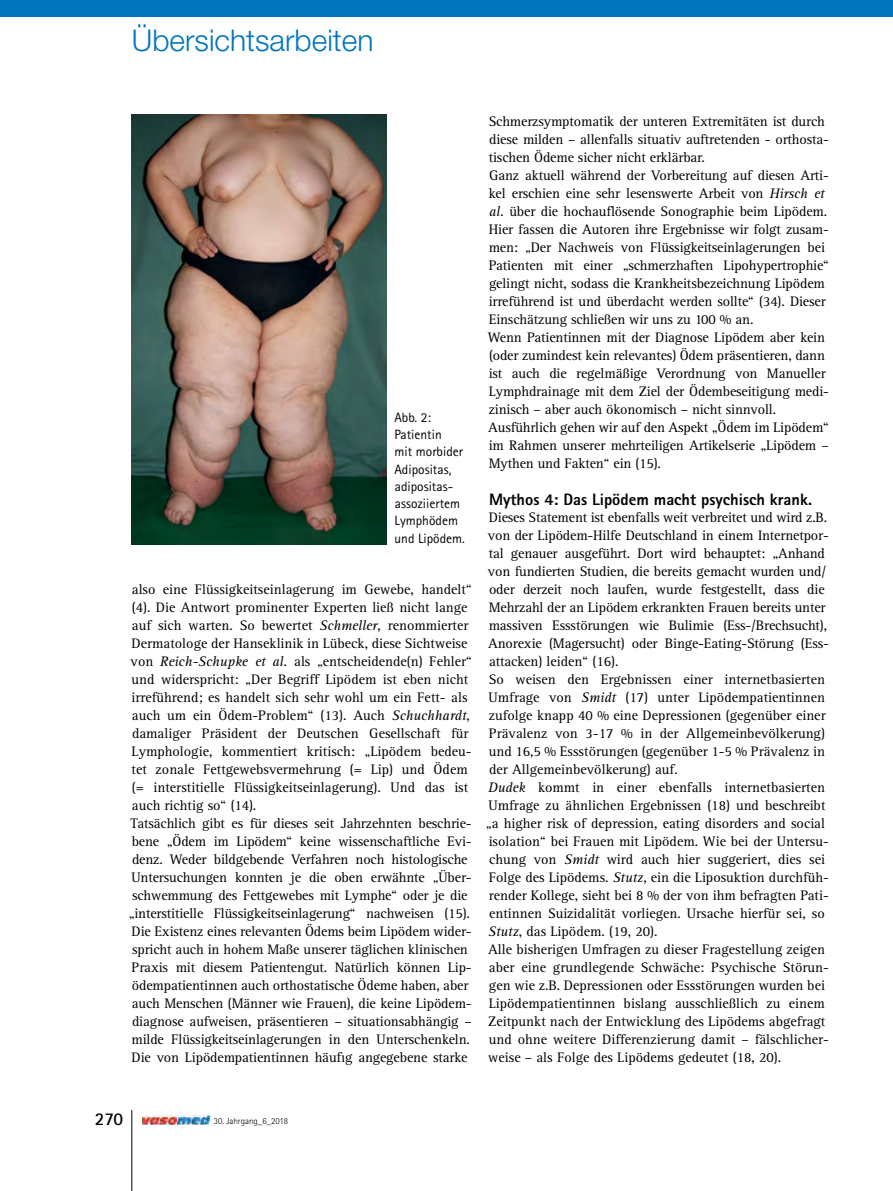
<style>
.page{position:relative;width:893px;height:1191px;background:#fff}
.page>*{position:absolute;margin:0;border:0;box-sizing:border-box;transform-origin:0 0}
.t1{font:300 30px "Helvetica Neue LT Std";color:#0075bd}
.t2{font:700 18px "Rotis Sans Serif Std";color:#000}
.t3{font:800 16.5px "Rotis Sans Serif Std";color:#000}
.t4{font:14.25px/18px "Rotis Serif Std";letter-spacing:-.01em;color:#000}
.t5{font:13.5px/17.2px "Rotis Sans Serif Std";color:#000}
.t6{font:300 9px "Rotis Sans Serif Std";color:#000}
.s1{font-style:italic}
</style>
<div class="page">
<img style="left:142px;top:1115px;width:68px;height:9px">
<hr style="left:132px;top:1110px;width:1px;height:81px;background:#000">
<div style="left:0;top:0;width:893px;height:17px;background:#0075bd"></div>
<img style="left:132px;top:115px;width:254px;height:430px">
<h1 class="t1" style="left:132px;top:22px;width:243px">Übersichtsarbeiten</h1>
<p class="t5" style="left:394px;top:408px;width:72px">Abb. 2:<br>Patientin<br>mit morbider<br>Adipositas, adipositas&shy;assoziiertem<br>Lymphödem und Lipödem.</p>
<p class="t4" style="left:129px;top:581px;width:345px">also eine Flüssigkeitseinlagerung im Gewebe, handelt“ (4). Die Antwort prominenter Experten ließ nicht lange auf sich warten. So bewertet <span class="s1">Schmeller</span>, renommierter Dermatologe der Hanseklinik in Lübeck, diese Sichtweise von <span class="s1">Reich-Schupke et al.</span> als „entscheidende(n) Fehler“ und widerspricht: „Der Begriff Lipödem ist eben nicht irreführend; es handelt sich sehr wohl um ein Fett- als auch um ein Ödem-Problem“ (13). Auch <span class="s1">Schuchhardt</span>, damaliger Präsident der Deutschen Gesellschaft für Lymphologie, kommentiert kritisch: „Lipödem bedeu&shy;tet zonale Fettgewebsvermehrung (= Lip) und Ödem (= interstitielle Flüssigkeitseinlagerung). Und das ist auch richtig so“ (14).<br>Tatsächlich gibt es für dieses seit Jahrzehnten beschrie&shy;bene „Ödem im Lipödem“ keine wissenschaftliche Evi&shy;denz. Weder bildgebende Verfahren noch histologische Untersuchungen konnten je die oben erwähnte „Über&shy;schwemmung des Fettgewebes mit Lymphe“ oder je die „interstitielle Flüssigkeitseinlagerung“ nachweisen (15).<br>Die Existenz eines relevanten Ödems beim Lipödem wider&shy;spricht auch in hohem Maße unserer täglichen klinischen Praxis mit diesem Patientengut. Natürlich können Lip&shy;ödempatientinnen auch orthostatische Ödeme haben, aber auch Menschen (Männer wie Frauen), die keine Lipödem&shy;diagnose aufweisen, präsentieren – situationsabhängig – milde Flüssigkeitseinlagerungen in den Unterschenkeln.<br>Die von Lipödempatientinnen häufig angegebene starke</p>
<p class="t4" style="left:488px;top:113px;width:343px">Schmerzsymptomatik der unteren Extremitäten ist durch diese milden – allenfalls situativ auftretenden - orthosta&shy;tischen Ödeme sicher nicht erklärbar.<br>Ganz aktuell während der Vorbereitung auf diesen Arti&shy;kel erschien eine sehr lesenswerte Arbeit von <span class="s1">Hirsch et al.</span> über die hochauflösende Sonographie beim Lipödem.<br>Hier fassen die Autoren ihre Ergebnisse wir folgt zusam&shy;men: „Der Nachweis von Flüssigkeitseinlagerungen bei Patienten mit einer „schmerzhaften Lipohypertrophie“ gelingt nicht, sodass die Krankheitsbezeichnung Lipödem irreführend ist und überdacht werden sollte“ (34). Dieser Einschätzung schließen wir uns zu 100 % an.<br>Wenn Patientinnen mit der Diagnose Lipödem aber kein (oder zumindest kein relevantes) Ödem präsentieren, dann ist auch die regelmäßige Verordnung von Manueller Lymphdrainage mit dem Ziel der Ödembeseitigung medi&shy;zinisch – aber auch ökonomisch – nicht sinnvoll.<br>Ausführlich gehen wir auf den Aspekt „Ödem im Lipödem“ im Rahmen unserer mehrteiligen Artikelserie „Lipödem – Mythen und Fakten“ ein (15).</p>
<p class="t3" style="left:489px;top:489px;width:324px">Mythos 4: Das Lipödem macht psychisch krank.</p>
<p class="t4" style="left:486px;top:509px;width:344px">Dieses Statement ist ebenfalls weit verbreitet und wird z.B. von der Lipödem-Hilfe Deutschland in einem Internetpor&shy;tal genauer ausgeführt. Dort wird behauptet: „Anhand von fundierten Studien, die bereits gemacht wurden und/ oder derzeit noch laufen, wurde festgestellt, dass die Mehrzahl der an Lipödem erkrankten Frauen bereits unter massiven Essstörungen wie Bulimie (Ess-/Brechsucht), Anorexie (Magersucht) oder Binge-Eating-Störung (Ess&shy;attacken) leiden“ (16).<br>So weisen den Ergebnissen einer internetbasierten Umfrage von <span class="s1">Smidt</span> (17) unter Lipödempatientinnen zufolge knapp 40 % eine Depressionen (gegenüber einer Prävalenz von 3-17 % in der Allgemeinbevölkerung) und 16,5 % Essstörungen (gegenüber 1-5 % Prävalenz in der Allgemeinbevölkerung) auf.<br><span class="s1">Dudek</span> kommt in einer ebenfalls internetbasierten Umfrage zu ähnlichen Ergebnissen (18) und beschreibt „a higher risk of depression, eating disorders and social isolation“ bei Frauen mit Lipödem. Wie bei der Untersu&shy;chung von <span class="s1">Smidt</span> wird auch hier suggeriert, dies sei Folge des Lipödems. <span class="s1">Stutz</span>, ein die Liposuktion durchfüh&shy;render Kollege, sieht bei 8 % der von ihm befragten Pati&shy;entinnen Suizidalität vorliegen. Ursache hierfür sei, so <span class="s1">Stutz</span>, das Lipödem. (19, 20).<br>Alle bisherigen Umfragen zu dieser Fragestellung zeigen aber eine grundlegende Schwäche: Psychische Störun&shy;gen wie z.B. Depressionen oder Essstörungen wurden bei Lipödempatientinnen bislang ausschließlich zu einem Zeitpunkt nach der Entwicklung des Lipödems abgefragt und ohne weitere Differenzierung damit – fälschlicher&shy;weise – als Folge des Lipödems gedeutet (18, 20).</p>
<p class="t2" style="left:95px;top:1107px;width:30px">270</p>
<p class="t6" style="left:214px;top:1115px;width:76px">30. Jahrgang_6_2018</p>
</div>
